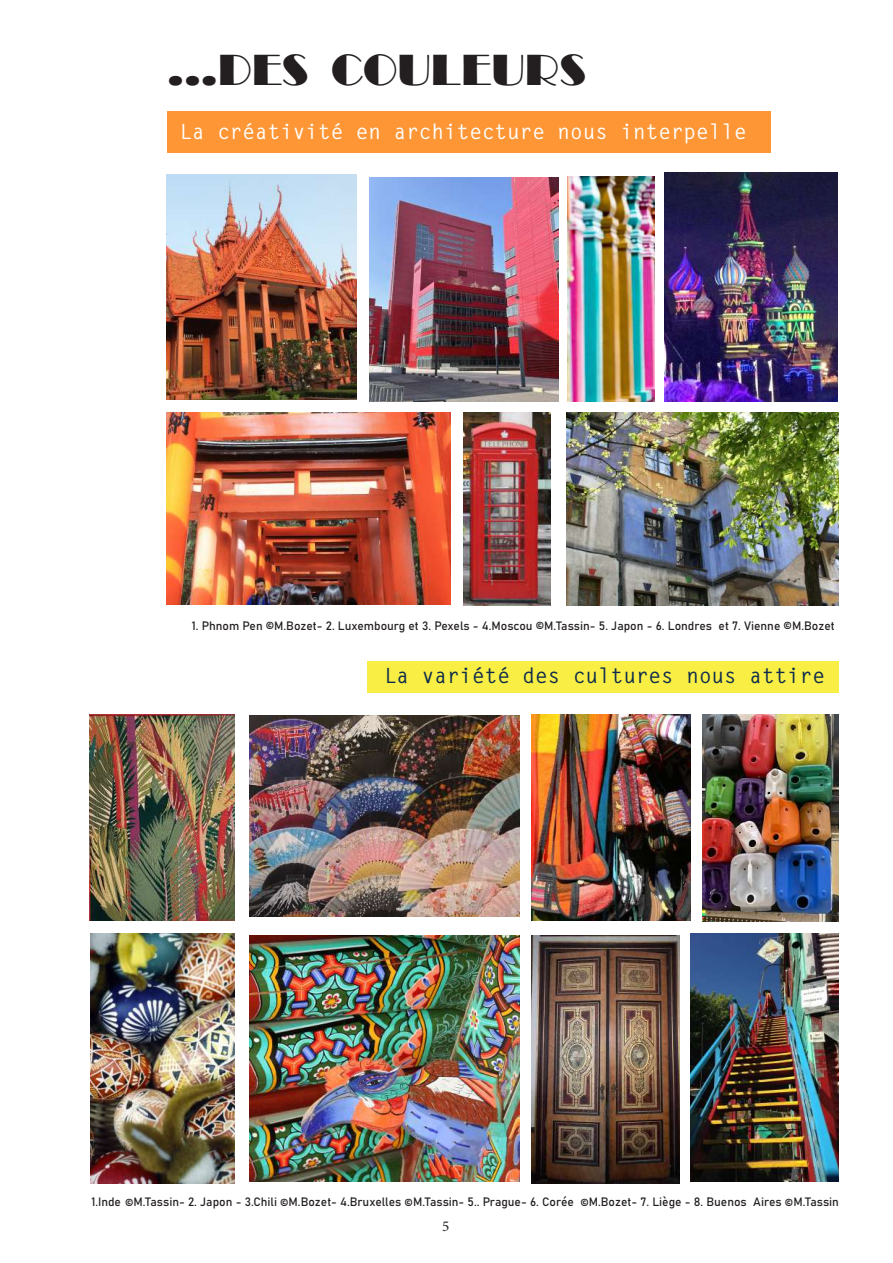
<style>
.page{position:relative;width:893px;height:1263px;background:#fff}
.page>*{position:absolute;margin:0;border:0;box-sizing:border-box;transform-origin:0 0}
.t1{font:45px "Broadway";color:#231f20}
.t2{font:700 21px "Letter Gothic Std";color:#fff}
.t3{font:700 21px "Letter Gothic Std";color:#0c2a4c}
.t4{font:15px "Minion Pro";color:#231f20}
.t5{font:12px "Bahnschrift";color:#231f20}
</style>
<div class="page">
<div style="left:167px;top:111px;width:604px;height:42px;background:#fe9635"></div>
<img style="left:167px;top:175px;width:189px;height:224px">
<img style="left:369px;top:177px;width:189px;height:225px">
<img style="left:167px;top:413px;width:284px;height:191px">
<img style="left:464px;top:413px;width:87px;height:192px">
<img style="left:567px;top:413px;width:272px;height:192px">
<div style="left:368px;top:661px;width:471px;height:32px;background:#f9ee44"></div>
<img style="left:703px;top:715px;width:136px;height:206px">
<img style="left:250px;top:715px;width:270px;height:201px">
<img style="left:531px;top:714px;width:160px;height:207px">
<img style="left:691px;top:933px;width:148px;height:248px">
<img style="left:91px;top:933px;width:144px;height:250px">
<img style="left:531px;top:935px;width:149px;height:248px">
<img style="left:89px;top:715px;width:146px;height:206px">
<img style="left:665px;top:172px;width:172px;height:230px">
<img style="left:568px;top:176px;width:87px;height:225px">
<img style="left:250px;top:935px;width:270px;height:246px">
<h1 class="t1" style="left:167px;top:44px;width:421px">...DES COULEURS</h1>
<h2 class="t2" style="left:180px;top:119px;width:569px">La créativité en architecture nous interpelle</h2>
<p class="t5" style="left:192px;top:616px;width:644px">1. Phnom Pen ©M.Bozet- 2. Luxembourg et 3. Pexels - 4.Moscou ©M.Tassin- 5. Japon - 6. Londres et 7. Vienne ©M.Bozet</p>
<h2 class="t3" style="left:384px;top:662px;width:443px">La variété des cultures nous attire</h2>
<p class="t5" style="left:91px;top:1193px;width:749px">1.Inde ©M.Tassin- 2. Japon - 3.Chili ©M.Bozet- 4.Bruxelles ©M.Tassin- 5.. Prague- 6. Corée ©M.Bozet- 7. Liège - 8. Buenos Aires ©M.Tassin</p>
<p class="t4" style="left:442px;top:1216px;width:9px">5</p>
</div>
